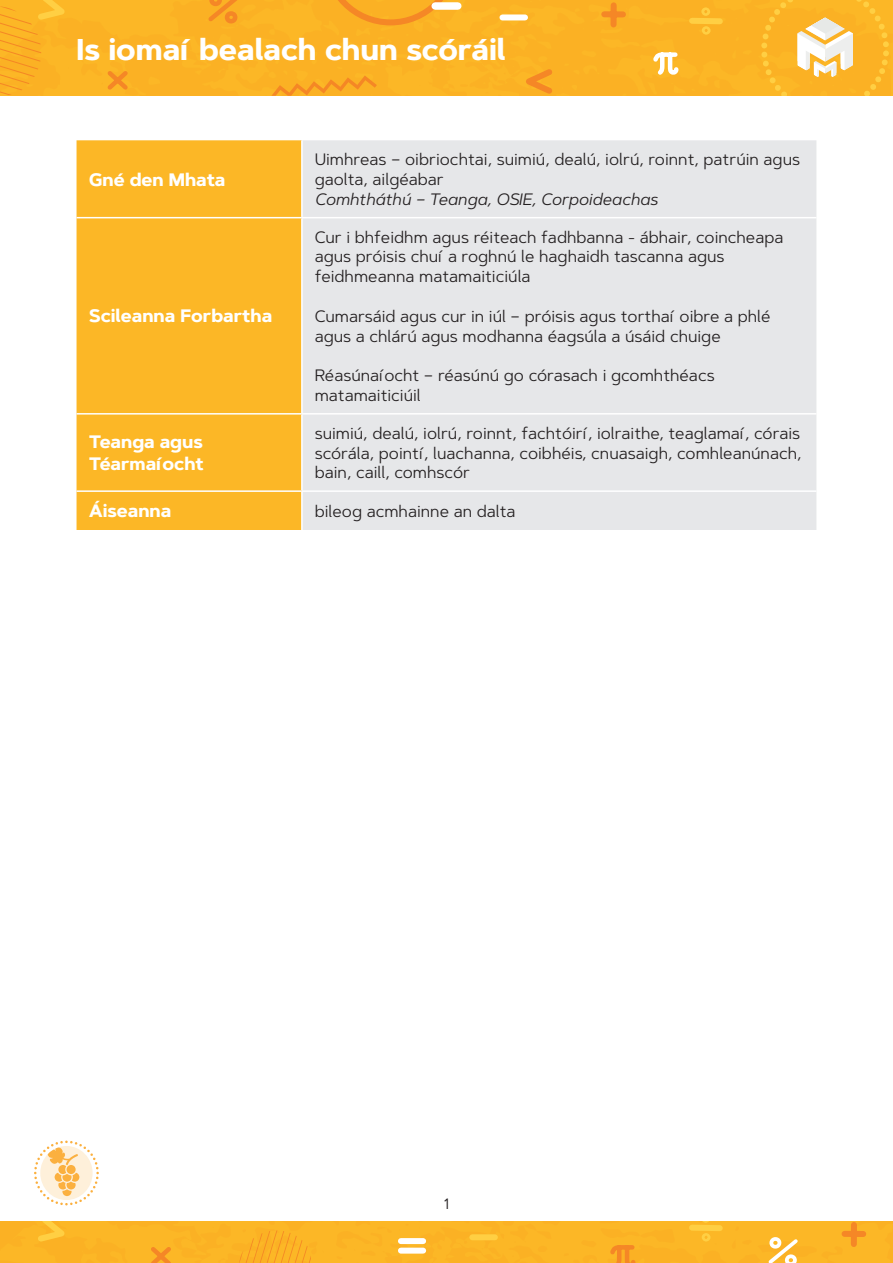
<style>
.page{position:relative;width:893px;height:1263px;background:#fff}
.page>*{position:absolute;margin:0;border:0;box-sizing:border-box;transform-origin:0 0}
.t1{font:700 30px "Artegra Sans";color:#fff}
.Table_Headings-White{font:700 18px/21.6px "Artegra Sans";color:#fff}
.Body{font:16.5px/19.8px "Artegra Sans";color:#231f20}
.Body-2{font:italic 16.5px "Artegra Sans";color:#231f20}
.t2{font:15px "Artegra Sans";color:#231f20}
</style>
<div class="page">
<div style="left:0;top:0;width:893px;height:96px;background:#fbb124"></div>
<svg style="left:271px;top:75px;width:106px;height:21px;background:#f9a824"></svg>
<svg style="left:103px;top:67px;width:29px;height:27px"></svg>
<svg style="left:0;top:0;width:75px;height:94px;background:#fbb326"></svg>
<svg style="left:514px;top:64px;width:43px;height:32px"></svg>
<div style="left:502px;top:14px;width:23px;height:6px;background:#fff"></div>
<svg style="left:686px;top:5px;width:40px;height:33px"></svg>
<div style="left:604px;top:11px;width:19px;height:6px;background:#f58726"></div>
<div style="left:610px;top:5px;width:7px;height:20px;background:#f58726"></div>
<svg style="left:651px;top:50px;width:30px;height:29px"></svg>
<svg style="left:323px;top:0;width:135px;height:25px;background:#f9a925"></svg>
<svg style="left:204px;top:0;width:38px;height:27px"></svg>
<svg style="left:761px;top:0;width:128px;height:96px;background:#fabf49"></svg>
<div style="left:435px;top:2px;width:23px;height:8px;background:#fff"></div>
<div style="left:0;top:1221px;width:893px;height:42px;background:#fcb726"></div>
<svg style="left:34px;top:1140px;width:65px;height:65px"></svg>
<div style="left:77px;top:140px;width:224px;height:390px;background:#fcb726"></div>
<div style="left:303px;top:140px;width:513px;height:390px;background:#e6e7e9"></div>
<hr style="left:77px;top:217px;width:225px;height:1px;background:#fff">
<hr style="left:302px;top:217px;width:514px;height:1px;background:#fff">
<hr style="left:77px;top:413px;width:225px;height:2px;background:#fff">
<hr style="left:302px;top:413px;width:514px;height:2px;background:#fff">
<hr style="left:77px;top:490px;width:225px;height:2px;background:#fff">
<hr style="left:302px;top:490px;width:514px;height:2px;background:#fff">
<h1 class="t1" style="left:77px;top:28px;width:431px">Is iomaí bealach chun scóráil</h1>
<p class="Table_Headings-White" style="left:89px;top:169px;width:138px">Gné den Mhata</p>
<p class="Table_Headings-White" style="left:89px;top:306px;width:184px">Scileanna Forbartha</p>
<p class="Body" style="left:315px;top:149px;width:487px">Uimhreas – oibriochtai, suimiú, dealú, iolrú, roinnt, patrúin agus gaolta, ailgéabar</p>
<p class="Body-2" style="left:315px;top:188px;width:344px">Comhtháthú – Teanga, OSIE, Corpoideachas</p>
<p class="Body" style="left:315px;top:227px;width:470px">Cur i bhfeidhm agus réiteach fadhbanna - ábhair, coincheapa agus próisis chuí a roghnú le haghaidh tascanna agus feidhmeanna matamaiticiúla</p>
<p class="Body" style="left:315px;top:306px;width:457px">Cumarsáid agus cur in iúl – próisis agus torthaí oibre a phlé agus a chlárú agus modhanna éagsúla a úsáid chuige</p>
<p class="Body" style="left:315px;top:365px;width:401px">Réasúnaíocht – réasúnú go córasach i gcomhthéacs matamaiticiúil</p>
<p class="Table_Headings-White" style="left:89px;top:432px;width:116px">Teanga agus<br>Téarmaíocht</p>
<p class="Body" style="left:315px;top:423px;width:488px;text-align:justify">suimiú, dealú, iolrú, roinnt, fachtóirí, iolraithe, teaglamaí, córais scórála, pointí, luachanna, coibhéis, cnuasaigh, comhleanúnach, bain, caill, comhscór</p>
<p class="Table_Headings-White" style="left:89px;top:500px;width:84px">Áiseanna</p>
<p class="Body" style="left:315px;top:501px;width:202px">bileog acmhainne an dalta</p>
<p class="t2" style="left:444px;top:1193px;width:6px">1</p>
</div>
